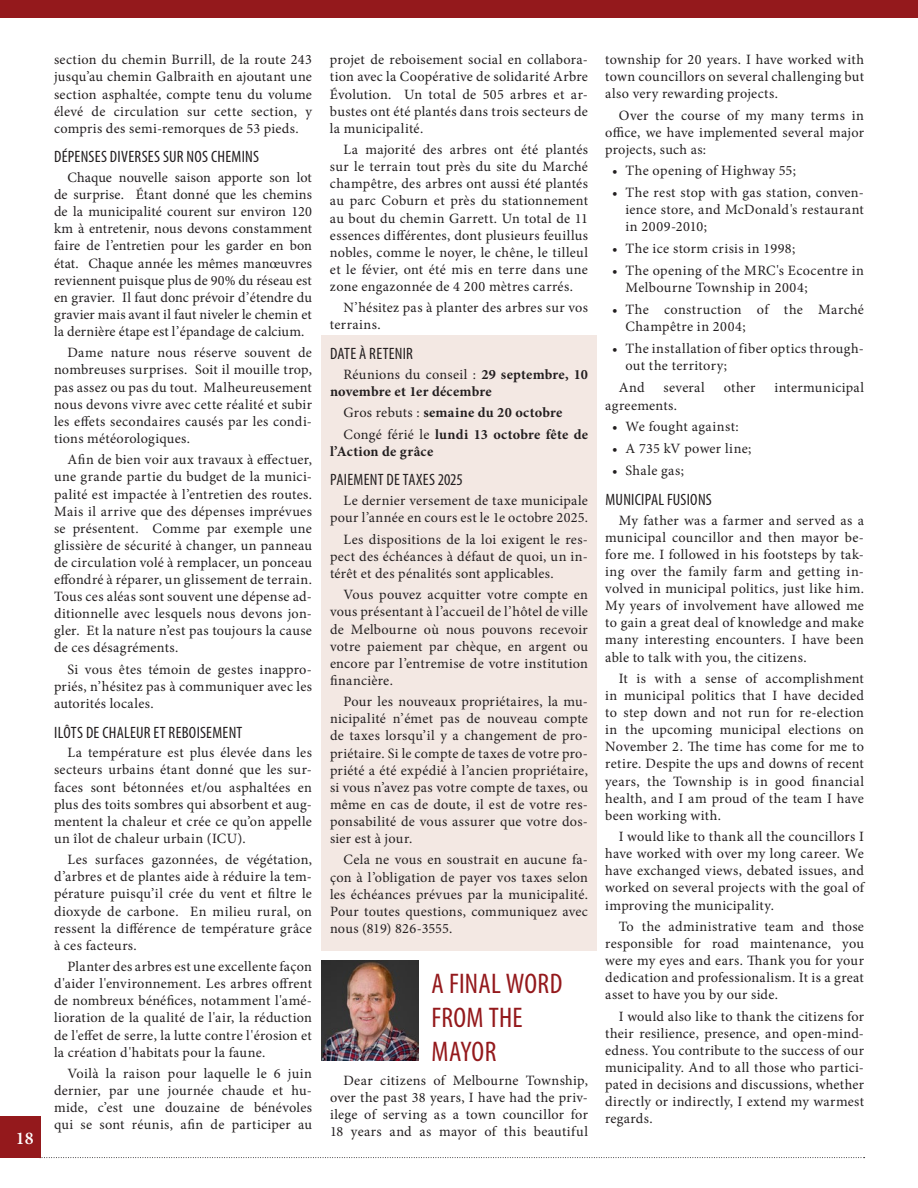
<style>
.page{position:relative;width:918px;height:1188px;background:#fff}
.page>*{position:absolute;margin:0;border:0;box-sizing:border-box;transform-origin:0 0}
.t1{font:condensed 28.5px/34.2px "Myriad Pro";letter-spacing:.01em;color:#94191c}
.t2{font:600 18px "Minion Pro";color:#fff}
.t3{font:condensed 16.5px "Myriad Pro";letter-spacing:.015em;color:#231f20}
.t4{font:14.25px/17.1px "Minion Pro";letter-spacing:.02em;color:#231f20;text-align:justify}
.t5{font:700 14.25px/17.1px "Minion Pro";letter-spacing:.02em;color:#231f20}
.s1{font-weight:400}
</style>
<div class="page">
<div style="left:321px;top:336px;width:276px;height:615px;background:#f3e8e3"></div>
<svg style="left:41px;top:1157px;width:824px;height:1px"></svg>
<div style="left:0;top:1117px;width:41px;height:41px;background:#94191c"></div>
<div style="left:0;top:0;width:918px;height:18px;background:#94191c"></div>
<img style="left:321px;top:961px;width:98px;height:100px">
<p class="t2" style="left:16px;top:1125px;width:19px">18</p>
<p class="t4" style="left:54px;top:51px;width:260px">section du chemin Burrill, de la route 243 jusqu’au chemin Galbraith en ajoutant une section asphaltée, compte tenu du volume élevé de circulation sur cette section, y compris des semi-remorques de 53 pieds.</p>
<p class="t3" style="left:54px;top:147px;width:206px">DÉPENSES DIVERSES SUR NOS CHEMINS</p>
<p class="t4" style="left:54px;top:169px;width:260px;text-indent:13px">Chaque nouvelle saison apporte son lot de surprise. Étant donné que les chemins de la municipalité courent sur environ 120 km à entretenir, nous devons constamment faire de l’entretien pour les garder en bon état. Chaque année les mêmes manœuvres reviennent puisque plus de 90% du réseau est en gravier. Il faut donc prévoir d’étendre du gravier mais avant il faut niveler le chemin et la dernière étape est l’épandage de calcium.</p>
<p class="t4" style="left:54px;top:344px;width:260px;text-indent:13px">Dame nature nous réserve souvent de nombreuses surprises. Soit il mouille trop, pas assez ou pas du tout. Malheureusement nous devons vivre avec cette réalité et subir les effets secondaires causés par les condi&shy;tions météorologiques.</p>
<p class="t4" style="left:54px;top:451px;width:260px;text-indent:13px">Afin de bien voir aux travaux à effectuer, une grande partie du budget de la munici&shy;palité est impactée à l’entretien des routes.<br>Mais il arrive que des dépenses imprévues se présentent. Comme par exemple une glissière de sécurité à changer, un panneau de circulation volé à remplacer, un ponceau effondré à réparer, un glissement de terrain.<br>Tous ces aléas sont souvent une dépense ad&shy;ditionnelle avec lesquels nous devons jon&shy;gler. Et la nature n’est pas toujours la cause de ces désagréments.</p>
<p class="t4" style="left:54px;top:661px;width:260px;text-indent:13px">Si vous êtes témoin de gestes inappro&shy;priés, n’hésitez pas à communiquer avec les autorités locales.</p>
<p class="t3" style="left:54px;top:722px;width:190px">ILÔTS DE CHALEUR ET REBOISEMENT</p>
<p class="t4" style="left:54px;top:744px;width:260px;text-indent:13px">La température est plus élevée dans les secteurs urbains étant donné que les sur&shy;faces sont bétonnées et/ou asphaltées en plus des toits sombres qui absorbent et aug&shy;mentent la chaleur et crée ce qu’on appelle un îlot de chaleur urbain (ICU).</p>
<p class="t4" style="left:54px;top:851px;width:260px;text-indent:13px">Les surfaces gazonnées, de végétation, d’arbres et de plantes aide à réduire la tem&shy;pérature puisqu’il crée du vent et filtre le dioxyde de carbone. En milieu rural, on ressent la différence de température grâce à ces facteurs.</p>
<p class="t4" style="left:54px;top:958px;width:260px;text-indent:13px">Planter des arbres est une excellente façon d'aider l'environnement. Les arbres offrent de nombreux bénéfices, notamment l'amé&shy;lioration de la qualité de l'air, la réduction de l'effet de serre, la lutte contre l'érosion et la création d'habitats pour la faune.</p>
<p class="t4" style="left:54px;top:1065px;width:260px;text-indent:13px">Voilà la raison pour laquelle le 6 juin dernier, par une journée chaude et hu&shy;mide, c’est une douzaine de bénévoles qui se sont réunis, afin de participer au</p>
<p class="t4" style="left:330px;top:51px;width:259px">projet de reboisement social en collabora&shy;tion avec la Coopérative de solidarité Arbre Évolution. Un total de 505 arbres et ar&shy;bustes ont été plantés dans trois secteurs de la municipalité.</p>
<p class="t4" style="left:330px;top:141px;width:260px;text-indent:13px">La majorité des arbres ont été plantés sur le terrain tout près du site du Marché champêtre, des arbres ont aussi été plantés au parc Coburn et près du stationnement au bout du chemin Garrett. Un total de 11 essences différentes, dont plusieurs feuillus nobles, comme le noyer, le chêne, le tilleul et le févier, ont été mis en terre dans une zone engazonnée de 4 200 mètres carrés.</p>
<p class="t4" style="left:330px;top:299px;width:260px;text-indent:13px">N’hésitez pas à planter des arbres sur vos terrains.</p>
<p class="t3" style="left:330px;top:344px;width:84px">DATE À RETENIR</p>
<p class="t5" style="left:330px;top:366px;width:260px;text-indent:13px"><span class="s1">Réunions du conseil :</span> 29 septembre, 10 novembre et 1er décembre</p>
<p class="t5" style="left:344px;top:402px;width:246px;line-height:21.5px"><span class="s1">Gros rebuts :</span> semaine du 20 octobre<br><span class="s1">Congé férié le</span> lundi 13 octobre fête de</p>
<p class="t5" style="left:330px;top:443px;width:105px">l’Action de grâce</p>
<p class="t3" style="left:330px;top:470px;width:134px">PAIEMENT DE TAXES 2025</p>
<p class="t4" style="left:330px;top:492px;width:260px;text-align:right">Le dernier versement de taxe municipale pour l’année en cours est le 1e octobre 2025.</p>
<p class="t4" style="left:330px;top:531px;width:259px;text-indent:13px">Les dispositions de la loi exigent le res&shy;pect des échéances à défaut de quoi, un in&shy;térêt et des pénalités sont applicables.</p>
<p class="t4" style="left:330px;top:586px;width:260px;text-indent:13px">Vous pouvez acquitter votre compte en vous présentant à l’accueil de l’hôtel de ville de Melbourne où nous pouvons recevoir votre paiement par chèque, en argent ou encore par l’entremise de votre institution financière.</p>
<p class="t4" style="left:330px;top:693px;width:260px;text-indent:13px">Pour les nouveaux propriétaires, la mu&shy;nicipalité n’émet pas de nouveau compte de taxes lorsqu’il y a changement de pro&shy;priétaire. Si le compte de taxes de votre pro&shy;priété a été expédié à l’ancien propriétaire, si vous n’avez pas votre compte de taxes, ou même en cas de doute, il est de votre res&shy;ponsabilité de vous assurer que votre dos&shy;sier est à jour.</p>
<p class="t4" style="left:330px;top:851px;width:260px;text-indent:13px">Cela ne vous en soustrait en aucune fa&shy;çon à l’obligation de payer vos taxes selon les échéances prévues par la municipalité.<br>Pour toutes questions, communiquez avec nous (819) 826-3555.</p>
<h1 class="t1" style="left:432px;top:966px;width:132px">A FINAL WORD<br>FROM THE<br>MAYOR</h1>
<p class="t4" style="left:330px;top:1072px;width:260px;text-indent:13px">Dear citizens of Melbourne Township, over the past 38 years, I have had the priv&shy;ilege of serving as a town councillor for 18 years and as mayor of this beautiful</p>
<p class="t4" style="left:605px;top:51px;width:260px">township for 20 years. I have worked with town councillors on several challenging but also very rewarding projects.</p>
<p class="t4" style="left:605px;top:107px;width:260px;text-indent:13px">Over the course of my many terms in office, we have implemented several major projects, such as:</p>
<p class="t4" style="left:612px;top:162px;width:186px">• The opening of Highway 55;</p>
<p class="t4" style="left:626px;top:184px;width:240px;text-indent:-13px">• The rest stop with gas station, conven&shy;ience store, and McDonald's restaurant in 2009-2010;</p>
<p class="t4" style="left:612px;top:240px;width:185px">• The ice storm crisis in 1998;</p>
<p class="t4" style="left:626px;top:262px;width:240px;text-indent:-13px">• The opening of the MRC's Ecocentre in<br>Melbourne Township in 2004;</p>
<p class="t4" style="left:626px;top:301px;width:240px;text-indent:-13px">• The construction of the Marché<br>Champêtre in 2004;</p>
<p class="t4" style="left:626px;top:340px;width:240px;text-indent:-13px">• The installation of fiber optics through&shy;out the territory;</p>
<p class="t4" style="left:619px;top:379px;width:27px">And</p>
<p class="t4" style="left:664px;top:379px;width:43px">several</p>
<p class="t4" style="left:724px;top:379px;width:33px">other</p>
<p class="t4" style="left:774px;top:379px;width:91px">intermunicipal</p>
<p class="t4" style="left:605px;top:397px;width:73px">agreements.</p>
<p class="t4" style="left:612px;top:418px;width:128px">• We fought against:</p>
<p class="t4" style="left:612px;top:440px;width:141px">• A 735 kV power line;</p>
<p class="t4" style="left:612px;top:462px;width:73px">• Shale gas;</p>
<p class="t3" style="left:605px;top:490px;width:108px">MUNICIPAL FUSIONS</p>
<p class="t4" style="left:605px;top:512px;width:260px;text-indent:13px">My father was a farmer and served as a municipal councillor and then mayor be&shy;fore me. I followed in his footsteps by tak&shy;ing over the family farm and getting in&shy;volved in municipal politics, just like him.<br>My years of involvement have allowed me to gain a great deal of knowledge and make many interesting encounters. I have been able to talk with you, the citizens.</p>
<p class="t4" style="left:605px;top:670px;width:260px;text-indent:13px">It is with a sense of accomplishment in municipal politics that I have decided to step down and not run for re-election in the upcoming municipal elections on November 2. The time has come for me to retire. Despite the ups and downs of recent years, the Township is in good financial health, and I am proud of the team I have been working with.</p>
<p class="t4" style="left:605px;top:828px;width:260px;text-indent:13px">I would like to thank all the councillors I have worked with over my long career. We have exchanged views, debated issues, and worked on several projects with the goal of improving the municipality.</p>
<p class="t4" style="left:605px;top:918px;width:260px;text-indent:13px">To the administrative team and those responsible for road maintenance, you were my eyes and ears. Thank you for your dedication and professionalism. It is a great asset to have you by our side.</p>
<p class="t4" style="left:605px;top:1008px;width:260px;text-indent:13px">I would also like to thank the citizens for their resilience, presence, and open-mind&shy;edness. You contribute to the success of our municipality. And to all those who partici&shy;pated in decisions and discussions, whether directly or indirectly, I extend my warmest regards.</p>
</div>
